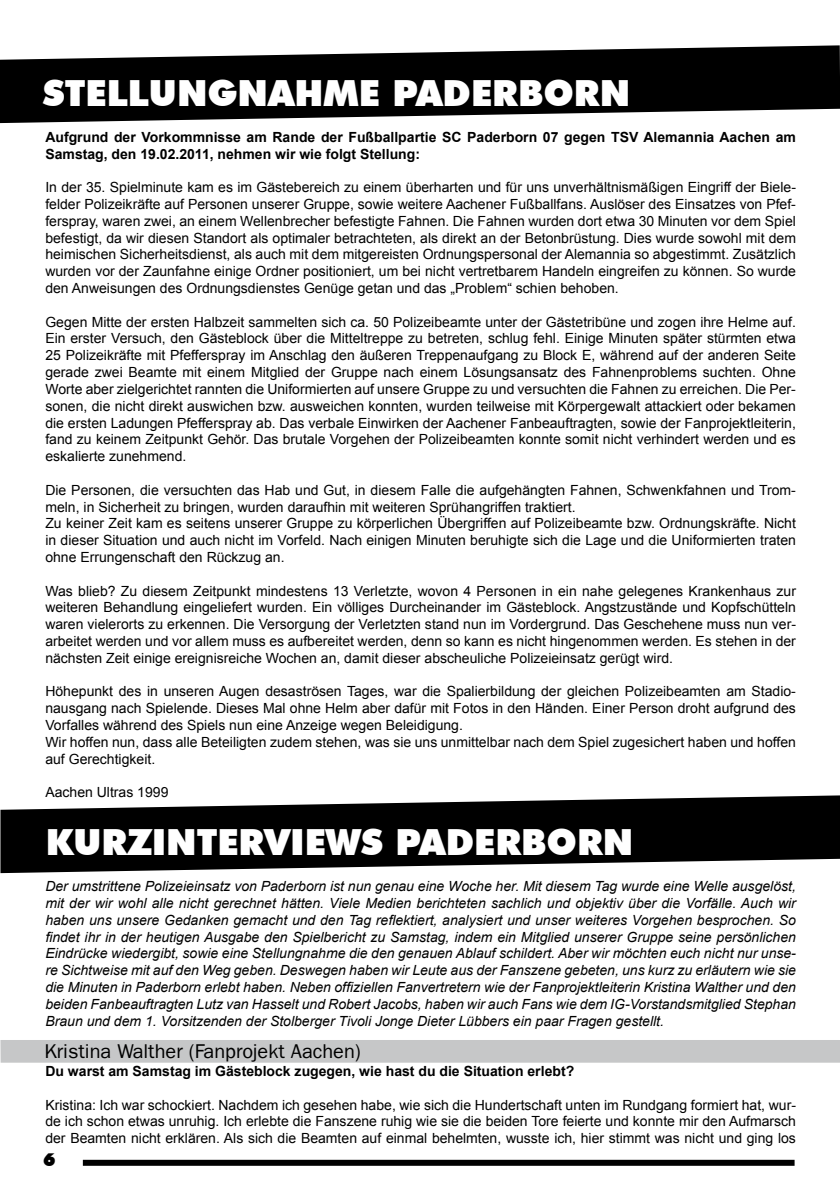
<style>
.page{position:relative;width:840px;height:1191px;background:#fff}
.page>*{position:absolute;margin:0;border:0;box-sizing:border-box;transform-origin:0 0}
.t1{font:900 36px "Futura BT";color:#fff}
.t2{font:20px "Franklin Gothic";color:#000}
.t3{font:900 18px "Futura BT";color:#000}
.t4{font:14px/16.8px "Arial";color:#000;text-align:justify}
.t5{font:italic 14px/16.8px "Arial";color:#000;text-align:justify}
.t6{font:700 14px/16.8px "Arial";color:#000}
</style>
<div class="page">
<div style="left:83px;top:1159px;width:711px;height:6px;background:#000"></div>
<svg style="left:0;top:795px;width:839px;height:78px;fill:#000"></svg>
<svg style="left:0;top:45px;width:839px;height:78px;fill:#000"></svg>
<div style="left:0;top:1040px;width:839px;height:22px;background:#c6c7c8"></div>
<h1 class="t1" style="left:43px;top:71px;width:588px">STELLUNGNAHME PADERBORN</h1>
<p class="t6" style="left:45px;top:128px;width:751px">Aufgrund der Vorkommnisse am Rande der Fußballpartie SC Paderborn 07 gegen TSV Alemannia Aachen am<br>Samstag, den 19.02.2011, nehmen wir wie folgt Stellung:</p>
<p class="t4" style="left:45px;top:179px;width:751px">In der 35. Spielminute kam es im Gästebereich zu einem überharten und für uns unverhältnismäßigen Eingriff der Biele&shy;felder Polizeikräfte auf Personen unserer Gruppe, sowie weitere Aachener Fußballfans. Auslöser des Einsatzes von Pfef&shy;ferspray, waren zwei, an einem Wellenbrecher befestigte Fahnen. Die Fahnen wurden dort etwa 30 Minuten vor dem Spiel befestigt, da wir diesen Standort als optimaler betrachteten, als direkt an der Betonbrüstung. Dies wurde sowohl mit dem heimischen Sicherheitsdienst, als auch mit dem mitgereisten Ordnungspersonal der Alemannia so abgestimmt. Zusätzlich wurden vor der Zaunfahne einige Ordner positioniert, um bei nicht vertretbarem Handeln eingreifen zu können. So wurde den Anweisungen des Ordnungsdienstes Genüge getan und das „Problem“ schien behoben.</p>
<p class="t4" style="left:45px;top:313px;width:751px">Gegen Mitte der ersten Halbzeit sammelten sich ca. 50 Polizeibeamte unter der Gästetribüne und zogen ihre Helme auf.<br>Ein erster Versuch, den Gästeblock über die Mitteltreppe zu betreten, schlug fehl. Einige Minuten später stürmten etwa 25 Polizeikräfte mit Pfefferspray im Anschlag den äußeren Treppenaufgang zu Block E, während auf der anderen Seite gerade zwei Beamte mit einem Mitglied der Gruppe nach einem Lösungsansatz des Fahnenproblems suchten. Ohne Worte aber zielgerichtet rannten die Uniformierten auf unsere Gruppe zu und versuchten die Fahnen zu erreichen. Die Per&shy;sonen, die nicht direkt auswichen bzw. ausweichen konnten, wurden teilweise mit Körpergewalt attackiert oder bekamen die ersten Ladungen Pfefferspray ab. Das verbale Einwirken der Aachener Fanbeauftragten, sowie der Fanprojektleiterin, fand zu keinem Zeitpunkt Gehör. Das brutale Vorgehen der Polizeibeamten konnte somit nicht verhindert werden und es eskalierte zunehmend.</p>
<p class="t4" style="left:45px;top:481px;width:751px;text-align:left">Die Personen, die versuchten das Hab und Gut, in diesem Falle die aufgehängten Fahnen, Schwenkfahnen und Trom&shy;meln, in Sicherheit zu bringen, wurden daraufhin mit weiteren Sprühangriffen traktiert.<br>Zu keiner Zeit kam es seitens unserer Gruppe zu körperlichen Übergriffen auf Polizeibeamte bzw. Ordnungskräfte. Nicht in dieser Situation und auch nicht im Vorfeld. Nach einigen Minuten beruhigte sich die Lage und die Uniformierten traten ohne Errungenschaft den Rückzug an.</p>
<p class="t4" style="left:45px;top:582px;width:751px">Was blieb? Zu diesem Zeitpunkt mindestens 13 Verletzte, wovon 4 Personen in ein nahe gelegenes Krankenhaus zur weiteren Behandlung eingeliefert wurden. Ein völliges Durcheinander im Gästeblock. Angstzustände und Kopfschütteln waren vielerorts zu erkennen. Die Versorgung der Verletzten stand nun im Vordergrund. Das Geschehene muss nun ver&shy;arbeitet werden und vor allem muss es aufbereitet werden, denn so kann es nicht hingenommen werden. Es stehen in der nächsten Zeit einige ereignisreiche Wochen an, damit dieser abscheuliche Polizeieinsatz gerügt wird.</p>
<p class="t4" style="left:45px;top:683px;width:751px;text-align:left">Höhepunkt des in unseren Augen desaströsen Tages, war die Spalierbildung der gleichen Polizeibeamten am Stadio&shy;nausgang nach Spielende. Dieses Mal ohne Helm aber dafür mit Fotos in den Händen. Einer Person droht aufgrund des Vorfalles während des Spiels nun eine Anzeige wegen Beleidigung.<br>Wir hoffen nun, dass alle Beteiligten zudem stehen, was sie uns unmittelbar nach dem Spiel zugesichert haben und hoffen auf Gerechtigkeit.</p>
<p class="t4" style="left:45px;top:784px;width:124px">Aachen Ultras 1999</p>
<h1 class="t1" style="left:46px;top:820px;width:588px">KURZINTERVIEWS PADERBORN</h1>
<p class="t5" style="left:45px;top:878px;width:751px">Der umstrittene Polizeieinsatz von Paderborn ist nun genau eine Woche her. Mit diesem Tag wurde eine Welle ausgelöst, mit der wir wohl alle nicht gerechnet hätten. Viele Medien berichteten sachlich und objektiv über die Vorfälle. Auch wir haben uns unsere Gedanken gemacht und den Tag reflektiert, analysiert und unser weiteres Vorgehen besprochen. So findet ihr in der heutigen Ausgabe den Spielbericht zu Samstag, indem ein Mitglied unserer Gruppe seine persönlichen Eindrücke wiedergibt, sowie eine Stellungnahme die den genauen Ablauf schildert. Aber wir möchten euch nicht nur unse&shy;re Sichtweise mit auf den Weg geben. Deswegen haben wir Leute aus der Fanszene gebeten, uns kurz zu erläutern wie sie die Minuten in Paderborn erlebt haben. Neben offiziellen Fanvertretern wie der Fanprojektleiterin Kristina Walther und den beiden Fanbeauftragten Lutz van Hasselt und Robert Jacobs, haben wir auch Fans wie dem IG-Vorstandsmitglied Stephan Braun und dem 1. Vorsitzenden der Stolberger Tivoli Jonge Dieter Lübbers ein paar Fragen gestellt.</p>
<p class="t6" style="left:45px;top:1062px;width:530px">Du warst am Samstag im Gästeblock zugegen, wie hast du die Situation erlebt?</p>
<p class="t4" style="left:45px;top:1096px;width:751px">Kristina: Ich war schockiert. Nachdem ich gesehen habe, wie sich die Hundertschaft unten im Rundgang formiert hat, wur&shy;de ich schon etwas unruhig. Ich erlebte die Fanszene ruhig wie sie die beiden Tore feierte und konnte mir den Aufmarsch der Beamten nicht erklären. Als sich die Beamten auf einmal behelmten, wusste ich, hier stimmt was nicht und ging los</p>
<h2 class="t2" style="left:44px;top:1039px;width:318px">Kristina Walther (Fanprojekt Aachen)</h2>
<p class="t3" style="left:43px;top:1148px;width:14px">6</p>
</div>
